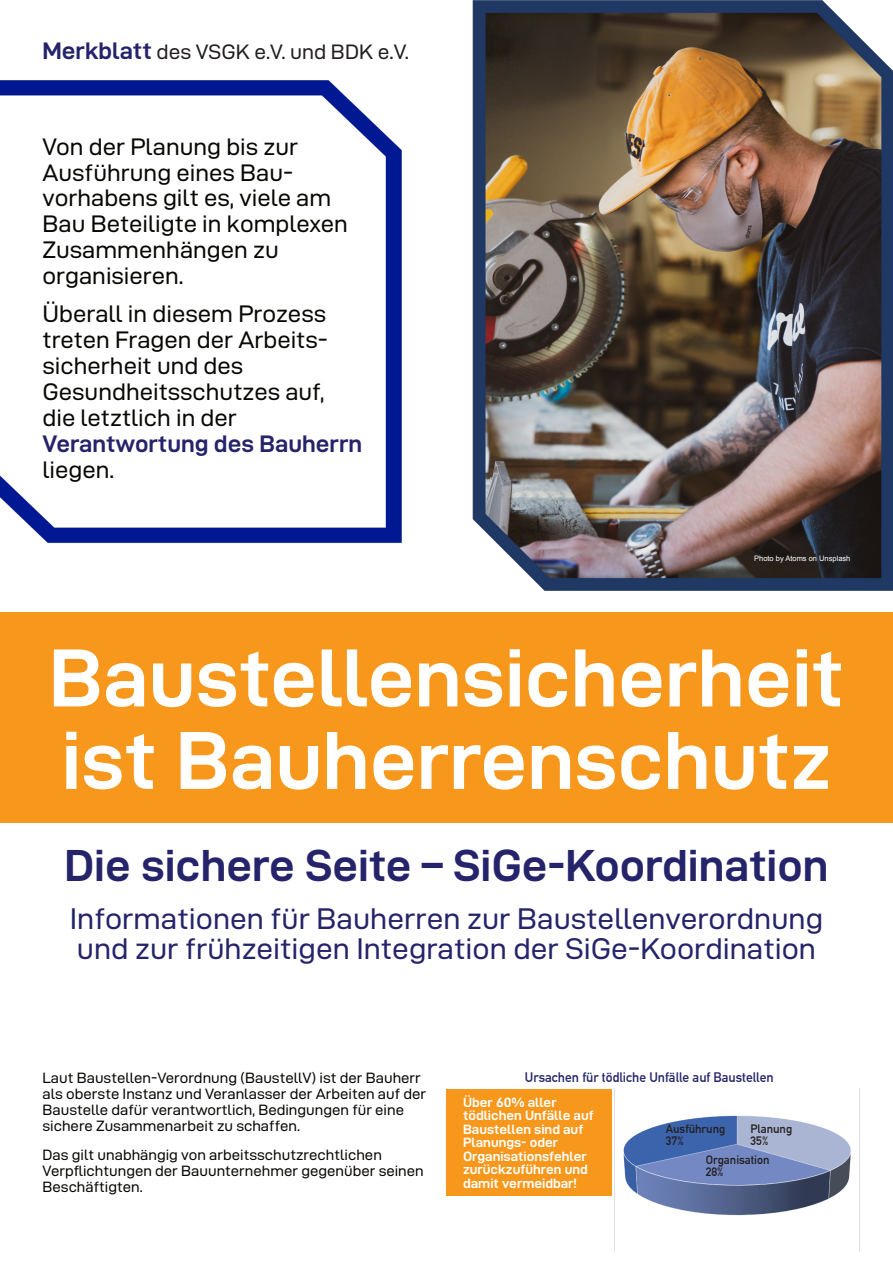
<style>
.page{position:relative;width:893px;height:1263px;background:#fff}
.page>*{position:absolute;margin:0;border:0;box-sizing:border-box;transform-origin:0 0}
.t1{font:82.5px/82.5px "D DIN Exp Bold";color:#fff}
.t2{font:45px "D DIN Exp Bold";color:#25246b}
.t3{font:30px/30px "D DIN Exp";color:#25246b}
.t4{font:24px/26px "D DIN Exp";color:#080704}
.t5{font:24px "D DIN Exp Bold";color:#25246b}
.t6{font:21px "D DIN Exp";color:#231f20}
.t7{font:15px/16.2px "D DIN Exp";color:#080704}
.t8{font:13.5px/13.5px "D DIN Exp Bold";color:#fff}
.t9{font:700 13.5px "DIN Alternate";color:#25246b}
.t10{font:700 12px/12px "DIN Alternate";color:#231f20}
.t11{font:7.5px "Arial";color:#fff}
.s1{font-family:"D DIN Exp Bold";font-size:24px;color:#25246b}
</style>
<div class="page">
<div style="left:0;top:612px;width:893px;height:211px;background:#f7981d"></div>
<img style="left:0;top:80px;width:402px;height:463px">
<div style="left:446px;top:1089px;width:166px;height:107px;background:#f7981d"></div>
<img style="left:614px;top:1088px;width:246px;height:163px">
<img style="left:473px;top:0;width:420px;height:590px">
<h3 class="t6" style="left:43px;top:42px;width:368px"><span class="s1">Merkblatt</span> des VSGK e.V. und BDK e.V.</h3>
<h3 class="t4" style="left:43px;top:134px;width:307px">Von der Planung bis zur<br>Ausführung eines Bau&shy;vorhabens gilt es, viele am<br>Bau Beteiligte in komplexen<br>Zusammenhängen zu organisieren.</h3>
<h3 class="t4" style="left:43px;top:301px;width:287px">Überall in diesem Prozess treten Fragen der Arbeits&shy;sicherheit und des<br>Gesundheitsschutzes auf, die letztlich in der</h3>
<h3 class="t5" style="left:43px;top:432px;width:321px">Verantwortung des Bauherrn</h3>
<h3 class="t4" style="left:43px;top:457px;width:73px">liegen.</h3>
<p class="t11" style="left:754px;top:555px;width:98px">Photo by Atoms on Unsplash</p>
<h1 class="t1" style="left:49px;top:638px;width:796px">Baustellensicherheit ist Bauherrenschutz</h1>
<h2 class="t2" style="left:64px;top:844px;width:766px">Die sichere Seite – SiGe-Koordination</h2>
<h3 class="t3" style="left:70px;top:904px;width:755px">Informationen für Bauherren zur Baustellenverordnung und zur frühzeitigen Integration der SiGe-Koordination</h3>
<p class="t7" style="left:43px;top:1070px;width:385px">Laut Baustellen-Verordnung (BaustellV) ist der Bauherr als oberste Instanz und Veranlasser der Arbeiten auf der Baustelle dafür verantwortlich, Bedingungen für eine sichere Zusammenarbeit zu schaffen.</p>
<p class="t7" style="left:43px;top:1146px;width:383px">Das gilt unabhängig von arbeitsschutzrechtlichen<br>Verpflichtungen der Bauunternehmer gegenüber seinen<br>Beschäftigten.</p>
<p class="t9" style="left:525px;top:1071px;width:250px">Ursachen für tödliche Unfälle auf Baustellen</p>
<p class="t8" style="left:463px;top:1095px;width:132px">Über 60% aller tödlichen Unfälle auf<br>Baustellen sind auf<br>Planungs- oder<br>Organisationsfehler zurückzuführen und damit vermeidbar!</p>
<p class="t10" style="left:666px;top:1124px;width:61px">Ausführung<br>37%</p>
<p class="t10" style="left:750px;top:1124px;width:43px">Planung<br>35%</p>
<p class="t10" style="left:706px;top:1154px;width:65px">Organisation<br>28%</p>
</div>
